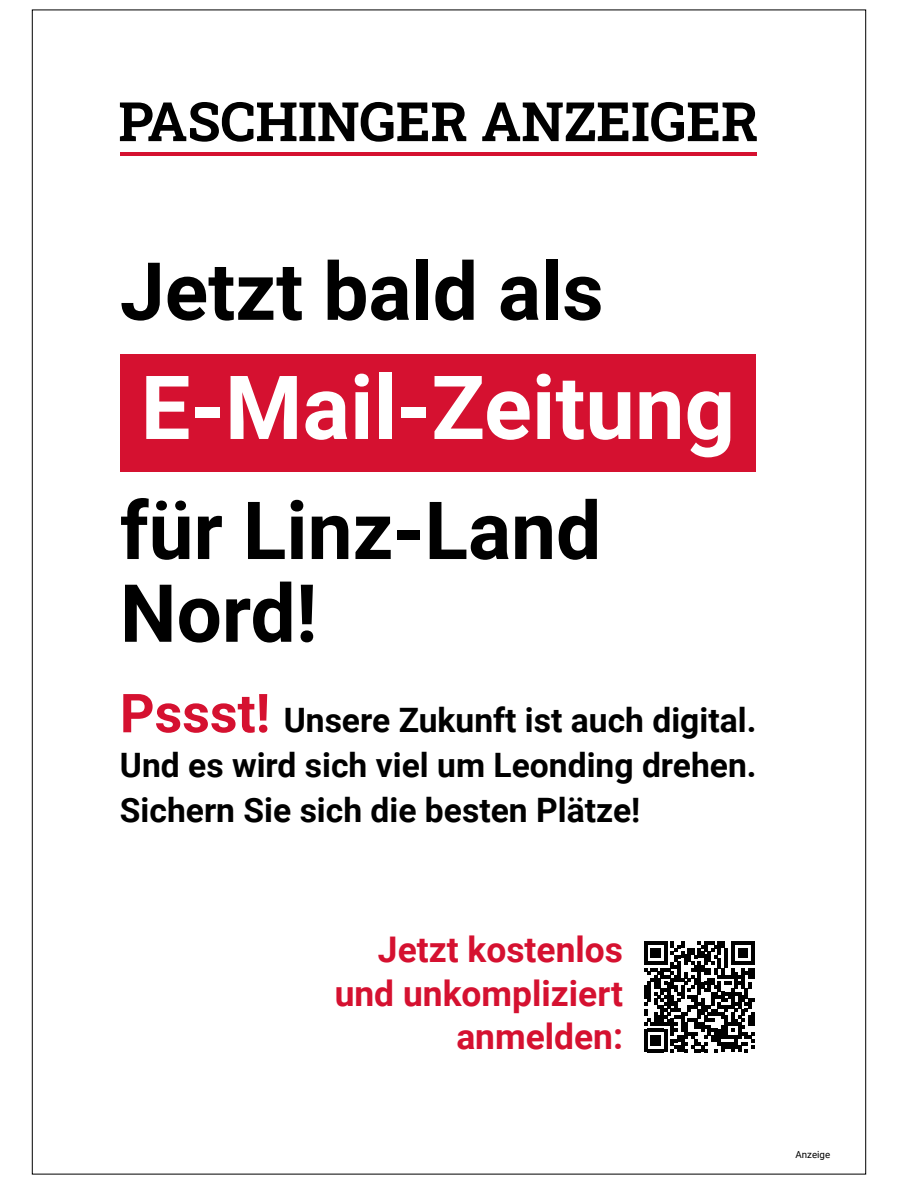
<style>
.page{position:relative;width:898px;height:1183px;background:#fff}
.page>*{position:absolute;margin:0;border:0;box-sizing:border-box;transform-origin:0 0}
.t1{font:700 88.5px "Roboto";color:#fff}
.t2{font:700 80.25px/82.7px "Roboto";color:#000}
.t3{font:700 35.4px/43.3px "Roboto";color:#d51130;text-align:right}
.t4{font:700 33.6px/45px "Roboto";color:#000;text-align:justify}
.t5{font:9.75px "Roboto";color:#000}
.s1{font-size:53.7px;color:#d51130}
</style>
<div class="page">
<div style="left:120px;top:354px;width:635px;height:117px;background:#d51130"></div>
<svg style="left:120px;top:102px;width:346px;height:40px"></svg>
<svg style="left:482px;top:102px;width:274px;height:40px"></svg>
<hr style="left:120px;top:152px;width:636px;height:4px;background:#d51130">
<svg style="left:644px;top:941px;width:110px;height:110px"></svg>
<h2 class="t2" style="left:120px;top:247px;width:485px">Jetzt bald als</h2>
<h1 class="t1" style="left:141px;top:345px;width:595px">E-Mail-Zeitung</h1>
<h2 class="t2" style="left:120px;top:486px;width:482px">für Linz-Land<br>Nord!</h2>
<p class="t4" style="left:120px;top:696px;width:638px"><span class="s1">Pssst!</span> Unsere Zukunft ist auch digital.<br>Und es wird sich viel um Leonding drehen.<br>Sichern Sie sich die besten Plätze!</p>
<p class="t3" style="left:334px;top:926px;width:290px">Jetzt kostenlos und unkompliziert anmelden:</p>
<p class="t5" style="left:795px;top:1147px;width:36px">Anzeige</p>
</div>
